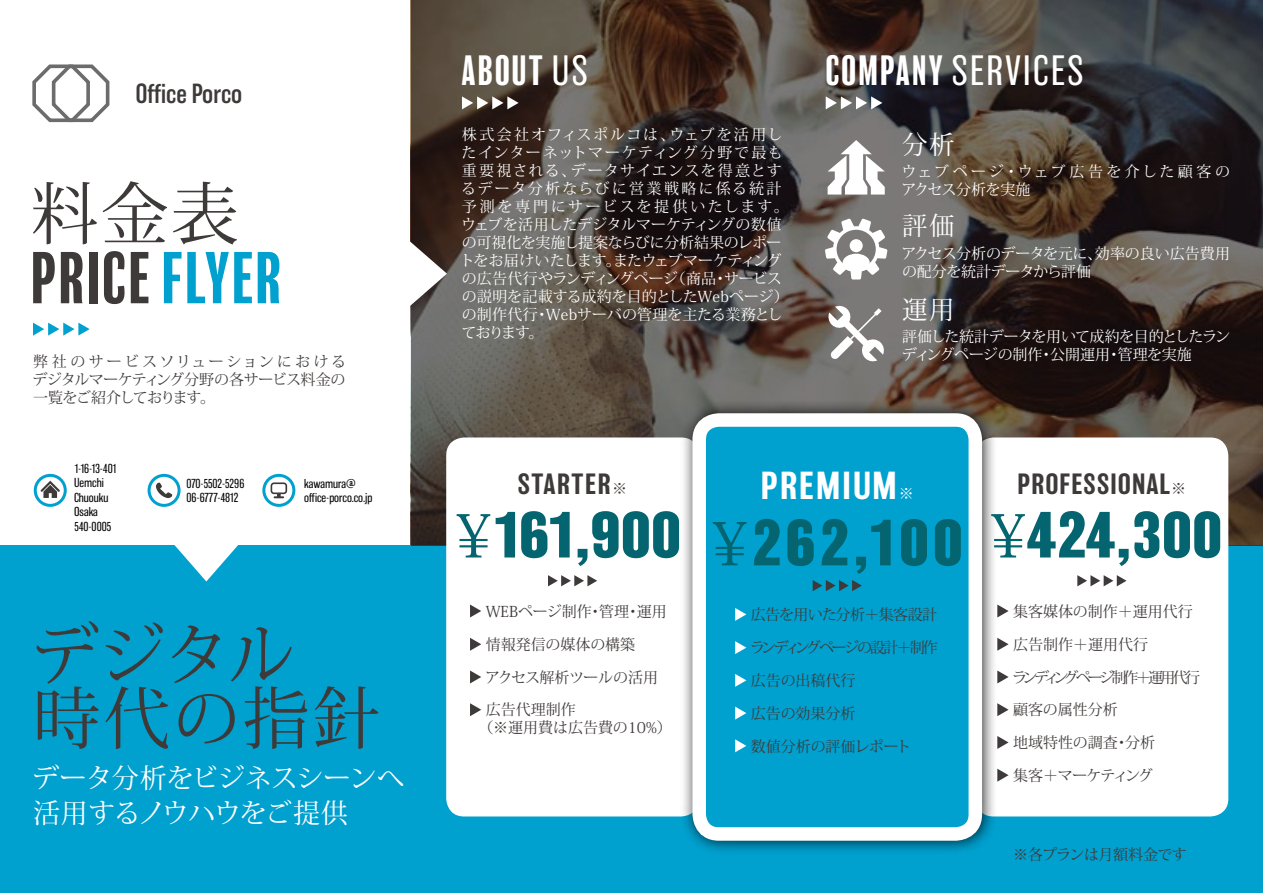
<style>
.page{position:relative;width:1263px;height:893px;background:#fff}
.page>*{position:absolute;margin:0;border:0;box-sizing:border-box;transform-origin:0 0}
.t1{font:67.5px/63px "Koz Min Pr 6 N";letter-spacing:.03em;color:#3e3a39}
.t2{font:condensed 67.5px "Balboa";letter-spacing:.04em;color:#3e3a39}
.t3{font:800 60px "Balboa";color:#046570}
.t4{font:200 39px "Balboa";letter-spacing:.06em;color:#fff}
.t5{font:condensed 39px "Balboa";letter-spacing:.06em;color:#fff}
.t6{font:500 36px "Balboa";letter-spacing:.06em;color:#fff}
.t7{font:27px/34.5px "Koz Min Pr 6 N";letter-spacing:-.03em;color:#fff}
.t8{font:500 27px "Balboa";letter-spacing:.04em;color:#3e3a39}
.t9{font:500 27px "Balboa";letter-spacing:.06em;color:#3e3a39}
.t10{font:300 25.5px "Balboa";color:#3e3a39}
.t11{font:25.5px "Koz Min Pr 6 N";color:#fff}
.t12{font:15px/18px "Koz Min Pr 6 N";color:#fff}
.t13{font:15px/18px "Koz Min Pr 6 N";letter-spacing:-.01em;color:#3e3a39}
.t14{font:15px/18px "Koz Min Pr 6 N";letter-spacing:-.03em;color:#fff}
.t15{font:15px/18px "Koz Min Pr 6 N";letter-spacing:.14em;color:#fff}
.t16{font:15px "Koz Min Pr 6 N";letter-spacing:-.2em;color:#3e3a39}
.t17{font:15px "Koz Min Pr 6 N";letter-spacing:-.155em;color:#3e3a39}
.t18{font:15px "Koz Min Pr 6 N";letter-spacing:-.04em;color:#3e3a39}
.t19{font:15px "Koz Min Pr 6 N";letter-spacing:-.03em;color:#3e3a39}
.t20{font:15px "Koz Min Pr 6 N";letter-spacing:-.035em;color:#3e3a39}
.t21{font:200 12px/14.4px "Balboa";color:#000}
.t22{font:200 12px/14.4px "Balboa";letter-spacing:-.045em;color:#000}
.s1{color:#00a0cf}
.s2{font-weight:200;font-stretch:normal}
.s3{font-weight:400;font-stretch:condensed}
.s4{font-family:"Koz Min Pr 6 N";font-weight:400;font-size:15px}
.s5{font-family:"Koz Min Pr 6 N";font-weight:400}
</style>
<div class="page">
<div style="left:0;top:545px;width:1263px;height:348px;background:#00a0cf"></div>
<svg style="left:411px;top:0;width:852px;height:545px;background:#49403b"></svg>
<svg style="left:174px;top:545px;width:64px;height:36px"></svg>
<svg style="left:410px;top:241px;width:37px;height:65px"></svg>
<div style="left:446px;top:437px;width:253px;height:379px;background:#fff;border-radius:18px"></div>
<div style="left:975px;top:437px;width:253px;height:379px;background:#fff;border-radius:18px"></div>
<div style="left:680px;top:399px;width:318px;height:456px;background:#000;opacity:.82"></div>
<div style="left:699px;top:420px;width:276px;height:414px;background:#00a0cf;border-radius:20px"></div>
<div style="left:692px;top:413px;width:290px;height:428px;border:14px solid #fff;border-radius:20px"></div>
<svg style="left:462px;top:96px;width:57px;height:13px"></svg>
<svg style="left:826px;top:96px;width:56px;height:13px"></svg>
<svg style="left:827px;top:140px;width:58px;height:55px"></svg>
<svg style="left:825px;top:219px;width:62px;height:61px"></svg>
<svg style="left:828px;top:305px;width:57px;height:57px"></svg>
<svg style="left:41px;top:481px;width:19px;height:17px"></svg>
<div style="left:34px;top:474px;width:33px;height:33px;border:3px solid #00a0cf;border-radius:50%"></div>
<svg style="left:156px;top:483px;width:16px;height:15px"></svg>
<div style="left:148px;top:474px;width:33px;height:33px;border:3px solid #00a0cf;border-radius:50%"></div>
<svg style="left:271px;top:482px;width:16px;height:16px"></svg>
<div style="left:262px;top:474px;width:33px;height:33px;border:3px solid #00a0cf;border-radius:50%"></div>
<svg style="left:548px;top:575px;width:49px;height:11px"></svg>
<svg style="left:1077px;top:575px;width:49px;height:11px"></svg>
<svg style="left:470px;top:604px;width:11px;height:13px"></svg>
<svg style="left:997px;top:604px;width:11px;height:13px"></svg>
<svg style="left:735px;top:608px;width:11px;height:13px"></svg>
<svg style="left:470px;top:638px;width:11px;height:13px"></svg>
<svg style="left:997px;top:638px;width:11px;height:13px"></svg>
<svg style="left:735px;top:641px;width:11px;height:13px"></svg>
<svg style="left:470px;top:670px;width:11px;height:13px"></svg>
<svg style="left:997px;top:670px;width:11px;height:13px"></svg>
<svg style="left:735px;top:674px;width:11px;height:13px"></svg>
<svg style="left:470px;top:703px;width:11px;height:13px"></svg>
<svg style="left:997px;top:703px;width:11px;height:13px"></svg>
<svg style="left:735px;top:707px;width:11px;height:13px"></svg>
<svg style="left:997px;top:736px;width:11px;height:13px"></svg>
<svg style="left:735px;top:739px;width:11px;height:13px"></svg>
<svg style="left:997px;top:769px;width:11px;height:13px"></svg>
<svg style="left:813px;top:580px;width:49px;height:11px"></svg>
<svg style="left:33px;top:323px;width:57px;height:13px"></svg>
<svg style="left:32px;top:64px;width:78px;height:59px"></svg>
<h3 class="t10" style="left:135px;top:81px;width:108px">Office Porco</h3>
<h1 class="t1" style="left:31px;top:184px;width:209px">料金表</h1>
<h1 class="t2" style="left:31px;top:243px;width:251px">PRICE <span class="s1">FLYER</span></h1>
<p class="t13" style="left:33px;top:352px;width:315px;text-align:justify">弊社のサービスソリューションにおけるデジタルマーケティング分野の各サービス料金の一覧をご紹介しております。</p>
<h3 class="t5" style="left:462px;top:51px;width:127px">ABOUT <span class="s2">US</span></h3>
<h3 class="t4" style="left:826px;top:50px;width:259px"><span class="s3">COMPANY</span> SERVICES</h3>
<p class="t12" style="left:460px;top:126px;width:331px">株式会社オフィスポルコは、ウェブを活用したインターネットマーケティング分野で最も重要視される、データサイエンスを得意とするデータ分析ならびに営業戦略に係る統計予測を専門にサービスを提供いたします。ウェブを活用したデジタルマーケティングの数値の可視化を実施し提案ならびに分析結果のレポートをお届けいたします。またウェブマーケティングの広告代行やランディングページ（商品・サービスの説明を記載する成約を目的としたWebページ）の制作代行・Webサーバの管理を主たる業務としております。</p>
<h3 class="t11" style="left:902px;top:130px;width:54px">分析</h3>
<p class="t15" style="left:901px;top:163px;width:330px">ウェブページ・ウェブ広告を介した顧客のアクセス分析を実施</p>
<h3 class="t11" style="left:902px;top:212px;width:54px">評価</h3>
<p class="t12" style="left:902px;top:244px;width:330px">アクセス分析のデータを元に、効率の良い広告費用の配分を統計データから評価</p>
<h3 class="t11" style="left:902px;top:295px;width:54px">運用</h3>
<p class="t14" style="left:902px;top:328px;width:330px">評価した統計データを用いて成約を目的としたランディングページの制作・公開運用・管理を実施</p>
<p class="t21" style="left:74px;top:461px;width:45px">1-16-13-401<br>Uemchi<br>Chuouku<br>Osaka<br>540-0005</p>
<p class="t22" style="left:186px;top:476px;width:60px">070-5502-5296<br>06-6777-4812</p>
<p class="t21" style="left:304px;top:476px;width:70px">kawamura@ office-porco.co.jp</p>
<h3 class="t9" style="left:518px;top:469px;width:111px">STARTER<span class="s4">※</span></h3>
<h3 class="t6" style="left:761px;top:466px;width:137px">PREMIUM</h3>
<p class="t12" style="left:899px;top:485px;width:16px">※</p>
<h3 class="t8" style="left:1017px;top:469px;width:170px">PROFESSIONAL<span class="s4">※</span></h3>
<h2 class="t3" style="left:455px;top:502px;width:769px"><span class="s5">¥</span>161,900 <span class="s5">¥</span>262,100 <span class="s5">¥</span>424,300</h2>
<h1 class="t1" style="left:31px;top:625px;width:350px">デジタル<br>時代の指針</h1>
<h3 class="t7" style="left:32px;top:761px;width:373px">データ分析をビジネスシーンへ活用するノウハウをご提供</h3>
<p class="t13" style="left:486px;top:602px;width:182px">WEBページ制作・管理・運用</p>
<p class="t18" style="left:751px;top:606px;width:188px">広告を用いた分析＋集客設計</p>
<p class="t13" style="left:1013px;top:602px;width:181px">集客媒体の制作＋運用代行</p>
<p class="t13" style="left:486px;top:636px;width:151px">情報発信の媒体の構築</p>
<p class="t17" style="left:750px;top:639px;width:189px">ランディングページの設計＋制作</p>
<p class="t13" style="left:1013px;top:636px;width:136px">広告制作＋運用代行</p>
<p class="t19" style="left:485px;top:669px;width:174px">アクセス解析ツールの活用</p>
<p class="t13" style="left:751px;top:672px;width:106px">広告の出稿代行</p>
<p class="t16" style="left:1012px;top:669px;width:189px">ランディングページ制作＋運用代行</p>
<p class="t13" style="left:478px;top:701px;width:195px;text-indent:7px">広告代理制作<br>（※運用費は広告費の10%）</p>
<p class="t13" style="left:751px;top:705px;width:106px">広告の効果分析</p>
<p class="t13" style="left:1013px;top:701px;width:106px">顧客の属性分析</p>
<p class="t13" style="left:751px;top:737px;width:162px">数値分析の評価レポート</p>
<p class="t13" style="left:1013px;top:727px;width:144px;line-height:32.7px">地域特性の調査・分析集客＋マーケティング</p>
<p class="t20" style="left:1013px;top:846px;width:175px">※各プランは月額料金です</p>
</div>
